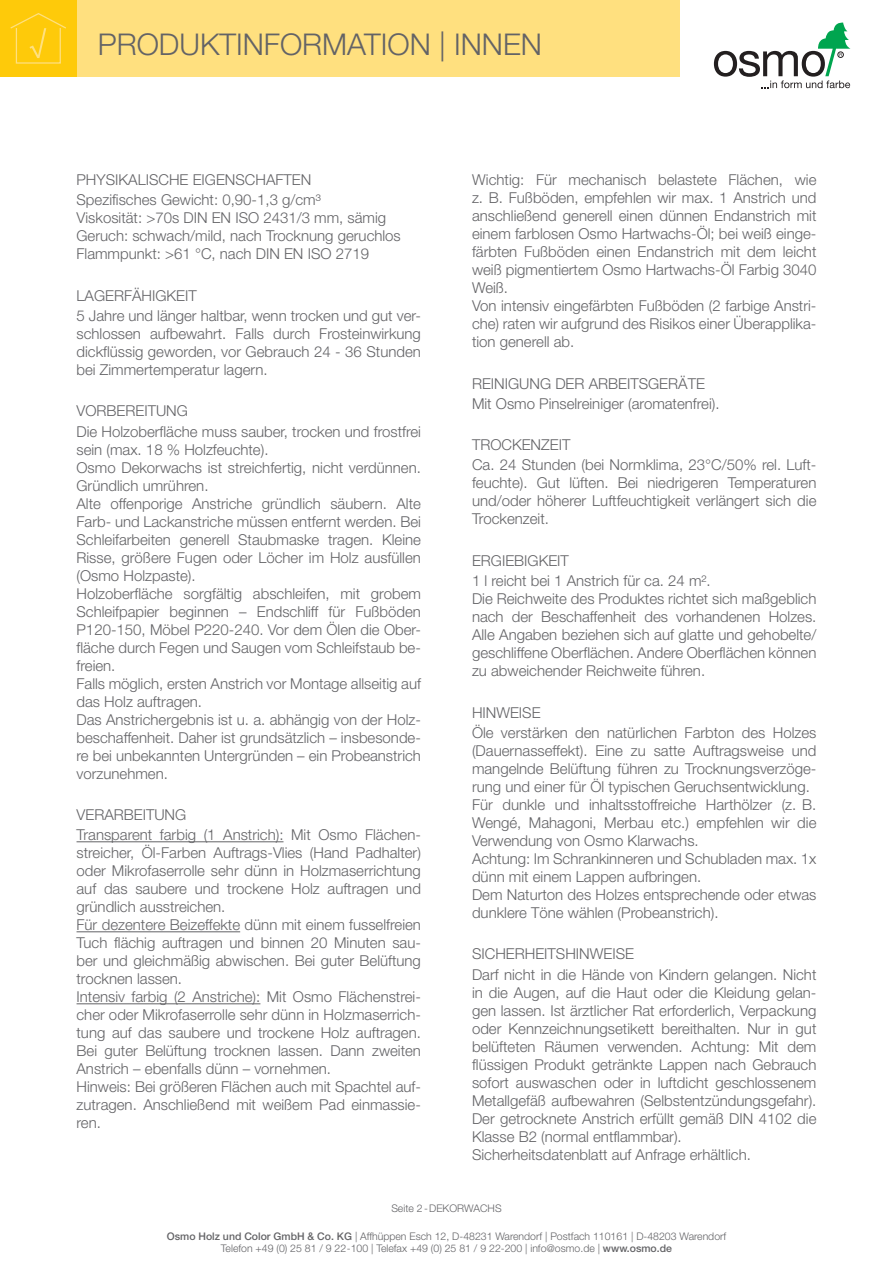
<style>
.page{position:relative;width:893px;height:1263px;background:#fff}
.page>*{position:absolute;margin:0;border:0;box-sizing:border-box;transform-origin:0 0}
.t1{font:300 30px "Helvetica Neue";color:#636366}
.t2{font:300 15px/18px "Helvetica Neue";color:#636366}
.t3{font:300 10.5px/12.6px "Helvetica Neue";color:#636366;text-align:center}
.s1{font-weight:500}
</style>
<div class="page">
<svg style="left:714px;top:23px;width:136px;height:65px"></svg>
<div style="left:77px;top:0;width:603px;height:77px;background:#ffe07f"></div>
<div style="left:0;top:0;width:77px;height:77px;background:#feca0a"></div>
<svg style="left:10px;top:13px;width:56px;height:51px"></svg>
<hr style="left:77px;top:841px;width:206px;height:1px;background:#636366">
<hr style="left:77px;top:931px;width:163px;height:1px;background:#636366">
<hr style="left:77px;top:1003px;width:183px;height:1px;background:#636366">
<h1 class="t1" style="left:98px;top:26px;width:446px">PRODUKTINFORMATION | INNEN</h1>
<p class="t2" style="left:77px;top:169px;width:246px;line-height:20.1px">PHYSIKALISCHE EIGENSCHAFTEN<br>Spezifisches Gewicht: 0,90-1,3 g/cm³</p>
<p class="t2" style="left:77px;top:209px;width:326px">Viskosität: &gt;70s DIN EN ISO 2431/3 mm, sämig<br>Geruch: schwach/mild, nach Trocknung geruchlos<br>Flammpunkt: &gt;61 °C, nach DIN EN ISO 2719</p>
<p class="t2" style="left:77px;top:285px;width:346px;line-height:20.1px">LAGERFÄHIGKEIT<br>5 Jahre und länger haltbar, wenn trocken und gut ver-</p>
<p class="t2" style="left:77px;top:324px;width:346px;text-align:justify">schlossen aufbewahrt. Falls durch Frosteinwirkung dickflüssig geworden, vor Gebrauch 24 - 36 Stunden bei Zimmertemperatur lagern.</p>
<p class="t2" style="left:77px;top:401px;width:346px;line-height:20.1px">VORBEREITUNG<br>Die Holzoberfläche muss sauber, trocken und frostfrei</p>
<p class="t2" style="left:77px;top:440px;width:346px">sein (max. 18 % Holzfeuchte).<br>Osmo Dekorwachs ist streichfertig, nicht verdünnen.<br>Gründlich umrühren.<br>Alte offenporige Anstriche gründlich säubern. Alte Farb- und Lackanstriche müssen entfernt werden. Bei Schleifarbeiten generell Staubmaske tragen. Kleine Risse, größere Fugen oder Löcher im Holz ausfüllen (Osmo Holzpaste).<br>Holzoberfläche sorgfältig abschleifen, mit grobem Schleifpapier beginnen – Endschliff für Fußböden P120-150, Möbel P220-240. Vor dem Ölen die Ober&shy;fläche durch Fegen und Saugen vom Schleifstaub be&shy;freien.<br>Falls möglich, ersten Anstrich vor Montage allseitig auf das Holz auftragen.<br>Das Anstrichergebnis ist u. a. abhängig von der Holz&shy;beschaffenheit. Daher ist grundsätzlich – insbesonde&shy;re bei unbekannten Untergründen – ein Probeanstrich vorzunehmen.</p>
<p class="t2" style="left:77px;top:804px;width:346px;line-height:20.1px">VERARBEITUNG<br>Transparent farbig (1 Anstrich): Mit Osmo Flächen-</p>
<p class="t2" style="left:77px;top:844px;width:346px">streicher, Öl-Farben Auftrags-Vlies (Hand Padhalter) oder Mikrofaserrolle sehr dünn in Holzmaserrichtung auf das saubere und trockene Holz auftragen und gründlich ausstreichen.<br>Für dezentere Beizeffekte dünn mit einem fusselfreien Tuch flächig auftragen und binnen 20 Minuten sau&shy;ber und gleichmäßig abwischen. Bei guter Belüftung trocknen lassen.<br>Intensiv farbig (2 Anstriche): Mit Osmo Flächenstrei&shy;cher oder Mikrofaserrolle sehr dünn in Holzmaserrich&shy;tung auf das saubere und trockene Holz auftragen.<br>Bei guter Belüftung trocknen lassen. Dann zweiten Anstrich – ebenfalls dünn – vornehmen.<br>Hinweis: Bei größeren Flächen auch mit Spachtel auf&shy;zutragen. Anschließend mit weißem Pad einmassie&shy;ren.</p>
<p class="t2" style="left:472px;top:170px;width:346px">Wichtig: Für mechanisch belastete Flächen, wie z. B. Fußböden, empfehlen wir max. 1 Anstrich und anschließend generell einen dünnen Endanstrich mit einem farblosen Osmo Hartwachs-Öl; bei weiß einge&shy;färbten Fußböden einen Endanstrich mit dem leicht weiß pigmentiertem Osmo Hartwachs-Öl Farbig 3040<br>Weiß.<br>Von intensiv eingefärbten Fußböden (2 farbige Anstri&shy;che) raten wir aufgrund des Risikos einer Überapplika&shy;tion generell ab.</p>
<p class="t2" style="left:472px;top:373px;width:249px;line-height:20.1px">REINIGUNG DER ARBEITSGERÄTE<br>Mit Osmo Pinselreiniger (aromatenfrei).</p>
<p class="t2" style="left:472px;top:435px;width:346px;line-height:20.1px">TROCKENZEIT<br>Ca. 24 Stunden (bei Normklima, 23°C/50% rel. Luft-</p>
<p class="t2" style="left:472px;top:474px;width:346px;text-align:justify">feuchte). Gut lüften. Bei niedrigeren Temperaturen und/oder höherer Luftfeuchtigkeit verlängert sich die Trockenzeit.</p>
<p class="t2" style="left:472px;top:550px;width:240px;line-height:20.1px">ERGIEBIGKEIT<br>1 l reicht bei 1 Anstrich für ca. 24 m².</p>
<p class="t2" style="left:472px;top:589px;width:346px;text-align:justify">Die Reichweite des Produktes richtet sich maßgeblich nach der Beschaffenheit des vorhandenen Holzes.<br>Alle Angaben beziehen sich auf glatte und gehobelte/ geschliffene Oberflächen. Andere Oberflächen können zu abweichender Reichweite führen.</p>
<p class="t2" style="left:472px;top:702px;width:346px;line-height:20.1px">HINWEISE<br>Öle verstärken den natürlichen Farbton des Holzes</p>
<p class="t2" style="left:472px;top:741px;width:346px">(Dauernasseffekt). Eine zu satte Auftragsweise und mangelnde Belüftung führen zu Trocknungsverzöge&shy;rung und einer für Öl typischen Geruchsentwicklung.<br>Für dunkle und inhaltsstoffreiche Harthölzer (z. B.<br>Wengé, Mahagoni, Merbau etc.) empfehlen wir die Verwendung von Osmo Klarwachs.<br>Achtung: Im Schrankinneren und Schubladen max. 1x dünn mit einem Lappen aufbringen.<br>Dem Naturton des Holzes entsprechende oder etwas dunklere Töne wählen (Probeanstrich).</p>
<p class="t2" style="left:472px;top:944px;width:346px;line-height:20.1px">SICHERHEITSHINWEISE<br>Darf nicht in die Hände von Kindern gelangen. Nicht</p>
<p class="t2" style="left:472px;top:983px;width:346px">in die Augen, auf die Haut oder die Kleidung gelan&shy;gen lassen. Ist ärztlicher Rat erforderlich, Verpackung oder Kennzeichnungsetikett bereithalten. Nur in gut belüfteten Räumen verwenden. Achtung: Mit dem flüssigen Produkt getränkte Lappen nach Gebrauch sofort auswaschen oder in luftdicht geschlossenem Metallgefäß aufbewahren (Selbstentzündungsgefahr).<br>Der getrocknete Anstrich erfüllt gemäß DIN 4102 die Klasse B2 (normal entflammbar).<br>Sicherheitsdatenblatt auf Anfrage erhältlich.</p>
<p class="t3" style="left:391px;top:1202px;width:112px">Seite 2-DEKORWACHS</p>
<p class="t3" style="left:167px;top:1229px;width:561px"><span class="s1">Osmo Holz und Color GmbH &amp; Co. KG</span> | Affhüppen Esch 12, D-48231 Warendorf | Postfach 110161 | D-48203 Warendorf<br>Telefon +49 (0) 25 81 / 9 22-100 | Telefax +49 (0) 25 81 / 9 22-200 | info@osmo.de | <span class="s1">www.osmo.de</span></p>
</div>
